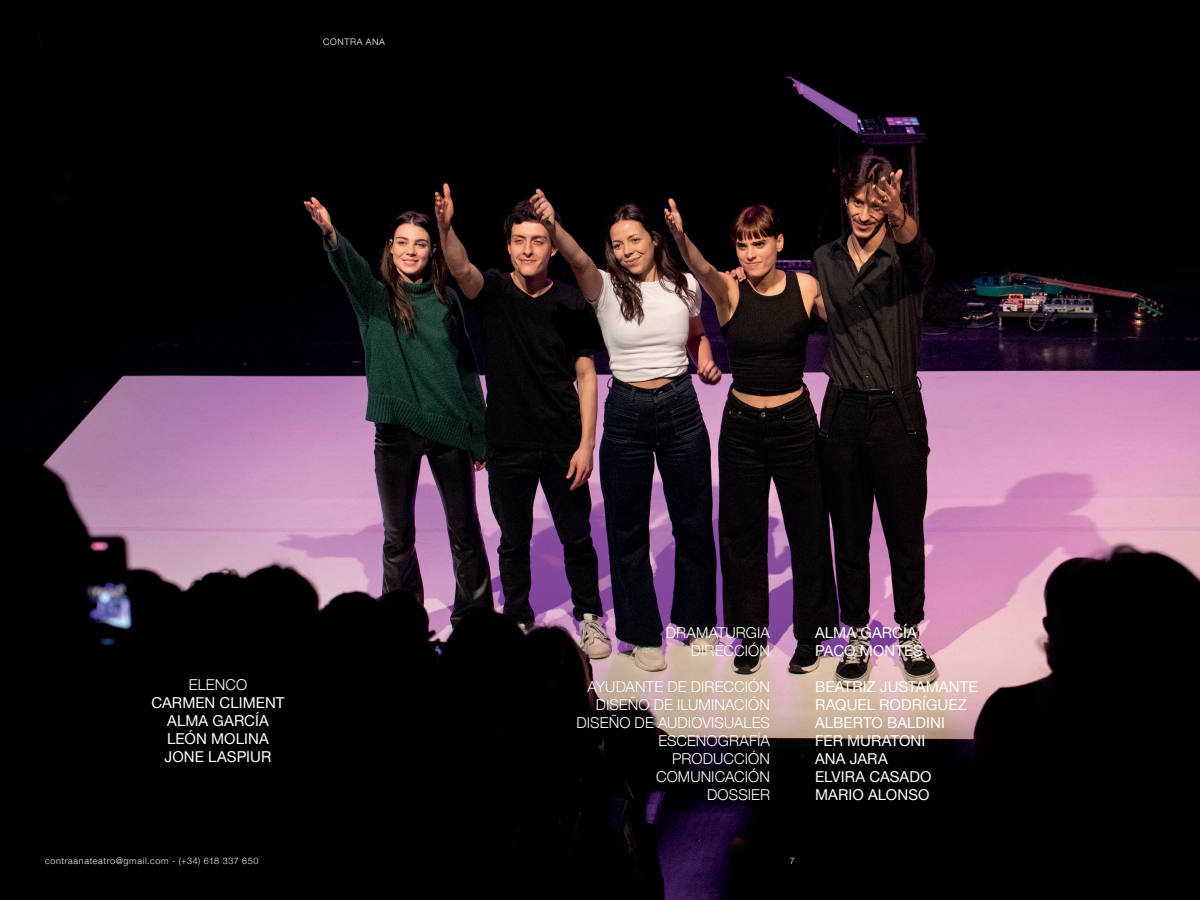
<style>
.page{position:relative;width:1200px;height:900px;background:#fff}
.page>*{position:absolute;margin:0;border:0;box-sizing:border-box;transform-origin:0 0}
.t1{font:15px/18px "Helvetica Neue";letter-spacing:.005em;color:#fff}
.t2{font:300 15px/18px "Helvetica Neue";letter-spacing:.005em;color:#fff;text-align:right}
.t3{font:300 9px "Helvetica Neue";letter-spacing:.075em;color:#fff}
</style>
<div class="page">
<img style="left:0;top:0;width:1200px;height:900px">
<p class="t3" style="left:323px;top:35px;width:63px">CONTRA ANA</p>
<p class="t2" style="left:189px;top:674px;width:60px">ELENCO</p>
<p class="t1" style="left:151px;top:694px;width:135px;text-align:center">CARMEN CLIMENT<br>ALMA GARCÍA<br>LEÓN MOLINA<br>JONE LASPIUR</p>
<p class="t3" style="left:45px;top:853px;width:215px">contraanateatro@gmail.com - (+34) 618 337 650</p>
<p class="t2" style="left:666px;top:623px;width:106px">DRAMATURGIA<br>DIRECCIÓN</p>
<p class="t2" style="left:577px;top:677px;width:195px">AYUDANTE DE DIRECCIÓN<br>DISEÑO DE ILUMINACIÓN<br>DISEÑO DE AUDIOVISUALES<br>ESCENOGRAFÍA<br>PRODUCCIÓN<br>COMUNICACIÓN<br>DOSSIER</p>
<p class="t1" style="left:815px;top:625px;width:109px">ALMA GARCÍA<br>PACO MONTES</p>
<p class="t1" style="left:815px;top:679px;width:164px">BEATRIZ JUSTAMANTE<br>RAQUEL RODRÍGUEZ<br>ALBERTO BALDINI<br>FER MURATONI<br>ANA JARA<br>ELVIRA CASADO<br>MARIO ALONSO</p>
<p class="t3" style="left:790px;top:853px;width:7px">7</p>
</div>
